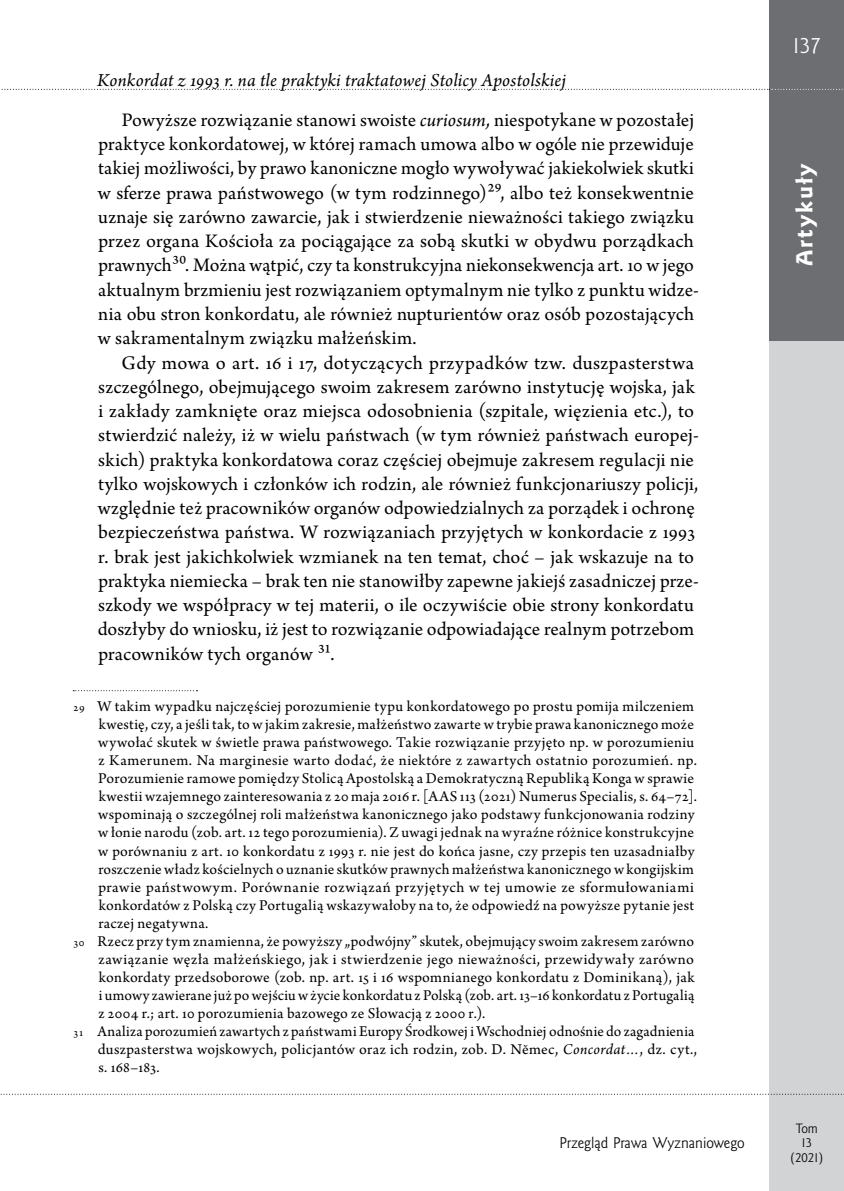
<style>
.page{position:relative;width:844px;height:1191px;background:#fff}
.page>*{position:absolute;margin:0;border:0;box-sizing:border-box;transform-origin:0 0}
.t1{font:21px "Goldy EFN Heavy";letter-spacing:.1em;color:#fff}
.t2{font:21px "Goldy EFN";color:#fff}
.t3{font:20.12px/24.3px "Arno Pro";letter-spacing:.01em;color:#000}
.t4{font:italic 19.25px "Arno Pro";letter-spacing:.01em;color:#000}
.t5{font:15.75px "Arno Pro";letter-spacing:.02em;color:#000}
.t6{font:14px "Goldy EFN";color:#000}
.t7{font:12.25px/14.7px "Goldy EFN";color:#000;text-align:center}
.s1{font-style:italic}
.s2{font-size:12.25px}
</style>
<div class="page">
<div style="left:769px;top:0;width:74px;height:1191px;background:#d1d3d4"></div>
<div style="left:769px;top:0;width:74px;height:89px;background:#6d6e71"></div>
<svg style="left:1px;top:1093px;width:843px;height:1px"></svg>
<div style="left:769px;top:89px;width:74px;height:251px;background:#6d6e71"></div>
<svg style="left:73px;top:690px;width:124px;height:1px"></svg>
<svg style="left:1px;top:89px;width:843px;height:1px"></svg>
<p class="t4" style="left:97px;top:70px;width:470px">Konkordat z 1993 r. na tle praktyki traktatowej Stolicy Apostolskiej</p>
<p class="t3" style="left:98px;top:109px;width:602px;text-indent:24px">Powyższe rozwiązanie stanowi swoiste <span class="s1">curiosum,</span> niespotykane w pozostałej praktyce konkordatowej, w której ramach umowa albo w ogóle nie przewiduje takiej możliwości, by prawo kanoniczne mogło wywoływać jakiekolwiek skutki w sferze prawa państwowego (w tym rodzinnego)29, albo też konsekwentnie uznaje się zarówno zawarcie, jak i stwierdzenie nieważności takiego związku przez organa Kościoła za pociągające za sobą skutki w obydwu porządkach prawnych30. Można wątpić, czy ta konstrukcyjna niekonsekwencja art. 10 w jego aktualnym brzmieniu jest rozwiązaniem optymalnym nie tylko z punktu widze&shy;nia obu stron konkordatu, ale również nupturientów oraz osób pozostających w sakramentalnym związku małżeńskim.</p>
<p class="t3" style="left:98px;top:351px;width:602px;text-indent:24px">Gdy mowa o art. 16 i 17, dotyczących przypadków tzw. duszpasterstwa szczególnego, obejmującego swoim zakresem zarówno instytucję wojska, jak i zakłady zamknięte oraz miejsca odosobnienia (szpitale, więzienia etc.), to stwierdzić należy, iż w wielu państwach (w tym również państwach europej&shy;skich) praktyka konkordatowa coraz częściej obejmuje zakresem regulacji nie tylko wojskowych i członków ich rodzin, ale również funkcjonariuszy policji, względnie też pracowników organów odpowiedzialnych za porządek i ochronę bezpieczeństwa państwa. W rozwiązaniach przyjętych w konkordacie z 1993 r. brak jest jakichkolwiek wzmianek na ten temat, choć – jak wskazuje na to praktyka niemiecka – brak ten nie stanowiłby zapewne jakiejś zasadniczej prze&shy;szkody we współpracy w tej materii, o ile oczywiście obie strony konkordatu doszłyby do wniosku, iż jest to rozwiązanie odpowiadające realnym potrzebom pracowników tych organów 31.</p>
<p class="t5" style="left:73px;top:697px;width:622px"><span class="s2">29</span> W takim wypadku najczęściej porozumienie typu konkordatowego po prostu pomija milczeniem</p>
<p class="t5" style="left:99px;top:715px;width:596px">kwestię, czy, a jeśli tak, to w jakim zakresie, małżeństwo zawarte w trybie prawa kanonicznego może</p>
<p class="t5" style="left:98px;top:733px;width:597px">wywołać skutek w świetle prawa państwowego. Takie rozwiązanie przyjęto np. w porozumieniu</p>
<p class="t5" style="left:98px;top:751px;width:599px">z Kamerunem. Na marginesie warto dodać, że niektóre z zawartych ostatnio porozumień. np.</p>
<p class="t5" style="left:98px;top:769px;width:597px">Porozumienie ramowe pomiędzy Stolicą Apostolską a Demokratyczną Republiką Konga w sprawie</p>
<p class="t5" style="left:99px;top:787px;width:599px">kwestii wzajemnego zainteresowania z 20 maja 2016 r. [AAS 113 (2021) Numerus Specialis, s. 64–72].</p>
<p class="t5" style="left:98px;top:805px;width:597px">wspominają o szczególnej roli małżeństwa kanonicznego jako podstawy funkcjonowania rodziny</p>
<p class="t5" style="left:98px;top:823px;width:597px">w łonie narodu (zob. art. 12 tego porozumienia). Z uwagi jednak na wyraźne różnice konstrukcyjne</p>
<p class="t5" style="left:98px;top:841px;width:597px">w porównaniu z art. 10 konkordatu z 1993 r. nie jest do końca jasne, czy przepis ten uzasadniałby</p>
<p class="t5" style="left:98px;top:860px;width:597px">roszczenie władz kościelnych o uznanie skutków prawnych małżeństwa kanonicznego w kongijskim</p>
<p class="t5" style="left:98px;top:878px;width:597px">prawie państwowym. Porównanie rozwiązań przyjętych w tej umowie ze sformułowaniami</p>
<p class="t5" style="left:99px;top:896px;width:596px">konkordatów z Polską czy Portugalią wskazywałoby na to, że odpowiedź na powyższe pytanie jest</p>
<p class="t5" style="left:98px;top:914px;width:112px">raczej negatywna.</p>
<p class="t5" style="left:73px;top:932px;width:622px"><span class="s2">30</span> Rzecz przy tym znamienna, że powyższy „podwójny” skutek, obejmujący swoim zakresem zarówno</p>
<p class="t5" style="left:98px;top:950px;width:596px">zawiązanie węzła małżeńskiego, jak i stwierdzenie jego nieważności, przewidywały zarówno</p>
<p class="t5" style="left:99px;top:968px;width:597px">konkordaty przedsoborowe (zob. np. art. 15 i 16 wspomnianego konkordatu z Dominikaną), jak</p>
<p class="t5" style="left:99px;top:986px;width:597px">i umowy zawierane już po wejściu w życie konkordatu z Polską (zob. art. 13–16 konkordatu z Portugalią</p>
<p class="t5" style="left:98px;top:1004px;width:388px">z 2004 r.; art. 10 porozumienia bazowego ze Słowacją z 2000 r.).</p>
<p class="t5" style="left:73px;top:1022px;width:622px"><span class="s2">31</span> Analiza porozumień zawartych z państwami Europy Środkowej i Wschodniej odnośnie do zagadnienia</p>
<p class="t5" style="left:98px;top:1040px;width:600px">duszpasterstwa wojskowych, policjantów oraz ich rodzin, zob. D. Nĕmec, <span class="s1">Concordat…</span>, dz. cyt.,</p>
<p class="t5" style="left:98px;top:1058px;width:63px">s. 168–183.</p>
<p class="t6" style="left:559px;top:1134px;width:186px">Przegląd Prawa Wyznaniowego</p>
<h1 class="t2" style="left:792px;top:33px;width:30px">137</h1>
<h1 class="t1" style="left:791px;top:266px;width:105px;rotate:-90deg">Artykuły</h1>
<p class="t7" style="left:790px;top:1121px;width:34px">Tom<br>13 (2021)</p>
</div>
